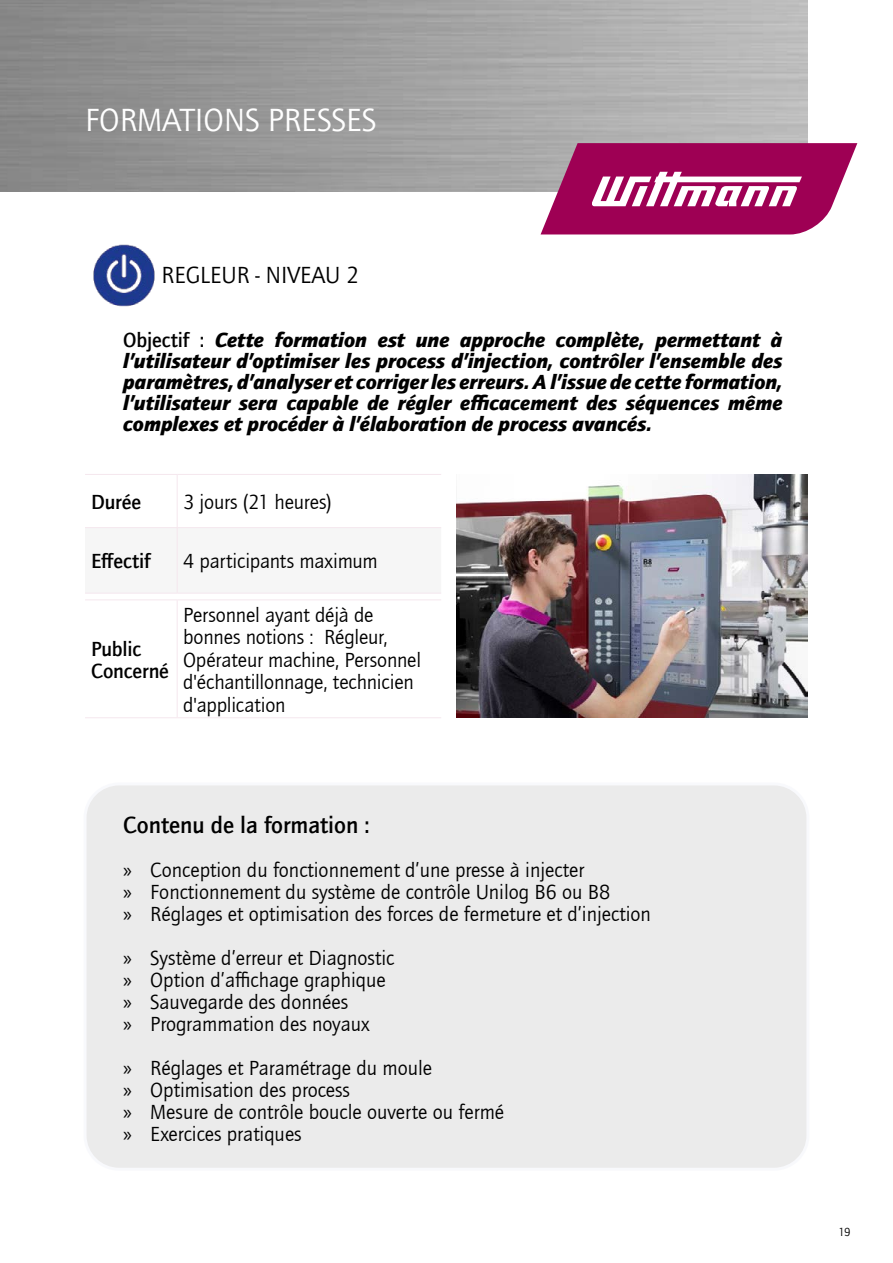
<style>
.page{position:relative;width:893px;height:1263px;background:#fff}
.page>*{position:absolute;margin:0;border:0;box-sizing:border-box;transform-origin:0 0}
.t1{font:33px "Quay Sans ITC Com";color:#fff}
.t2{font:500 24px "Quay Sans ITC Com";color:#000}
.t3{font:24px "Quay Sans ITC Com";color:#000}
.t4{font:21px/22px "Quay Sans ITC Com";color:#000}
.t5{font:italic 900 21px/21px "Quay Sans ITC Com";color:#000;text-align:justify}
.t6{font:500 21px/22.5px "Quay Sans ITC Com";letter-spacing:-.005em;color:#000}
.t7{font:12px "Quay Sans ITC Com";color:#000}
.s1{font-weight:500;font-style:normal}
.s2{font-family:"Myriad Pro"}
</style>
<div class="page">
<svg style="left:541px;top:143px;width:316px;height:91px"></svg>
<div style="left:85px;top:784px;width:723px;height:385px;background:#ebebeb;border-radius:34px"></div>
<div style="left:84px;top:782px;width:725px;height:389px;border:3px solid #edeef7;border-radius:34px"></div>
<img style="left:93px;top:244px;width:62px;height:63px">
<img style="left:456px;top:474px;width:352px;height:244px">
<div style="left:85px;top:528px;width:356px;height:65px;background:#f6f6f6"></div>
<hr style="left:85px;top:474px;width:92px;height:1px;background:#f5e7ee">
<hr style="left:177px;top:474px;width:264px;height:1px;background:#f5e7ee">
<hr style="left:177px;top:475px;width:1px;height:52px;background:#f5e7ee">
<hr style="left:85px;top:527px;width:92px;height:1px;background:#f5e7ee">
<hr style="left:177px;top:527px;width:264px;height:1px;background:#f5e7ee">
<hr style="left:177px;top:528px;width:1px;height:65px;background:#f5e7ee">
<hr style="left:85px;top:593px;width:92px;height:1px;background:#f5e7ee">
<hr style="left:177px;top:593px;width:264px;height:1px;background:#f5e7ee">
<hr style="left:85px;top:599px;width:92px;height:1px;background:#f5e7ee">
<hr style="left:177px;top:599px;width:264px;height:1px;background:#f5e7ee">
<hr style="left:177px;top:600px;width:1px;height:117px;background:#f5e7ee">
<hr style="left:85px;top:717px;width:92px;height:1px;background:#f5e7ee">
<hr style="left:177px;top:717px;width:264px;height:1px;background:#f5e7ee">
<h1 class="t1" style="left:85px;top:101px;width:293px">FORMATIONS PRESSES</h1>
<p class="t3" style="left:162px;top:261px;width:199px">REGLEUR - NIVEAU 2</p>
<p class="t5" style="left:123px;top:329px;width:661px"><span class="s1">Objectif :</span> Cette formation est une approche complète, permettant à l’utilisateur d’optimiser les process d’injection, contrôler l’ensemble des paramètres, d’analyser et corriger les erreurs. A l’issue de cette formation, l’utilisateur sera capable de régler efficacement des séquences même complexes et procéder à l’élaboration de process avancés.</p>
<p class="t6" style="left:91px;top:490px;width:51px">Durée</p>
<p class="t4" style="left:183px;top:491px;width:150px">3 jours (21 heures)</p>
<p class="t6" style="left:91px;top:550px;width:61px">Effectif</p>
<p class="t4" style="left:183px;top:550px;width:196px">4 participants maximum</p>
<p class="t6" style="left:91px;top:637px;width:79px">Public<br>Concerné</p>
<p class="t4" style="left:183px;top:603px;width:240px;line-height:22.5px">Personnel ayant déjà de bonnes notions : Régleur,<br>Opérateur machine, Personnel d'échantillonnage, technicien d'application</p>
<p class="t2" style="left:123px;top:810px;width:248px">Contenu de la formation :</p>
<p class="t4" style="left:123px;top:859px;width:529px"><span class="s2">»</span> Conception du fonctionnement d’une presse à injecter<br><span class="s2">»</span> Fonctionnement du système de contrôle Unilog B6 ou B8<br><span class="s2">»</span> Réglages et optimisation des forces de fermeture et d’injection</p>
<p class="t4" style="left:123px;top:947px;width:273px"><span class="s2">»</span> Système d’erreur et Diagnostic <span class="s2">»</span> Option d’affichage graphique <span class="s2">»</span> Sauvegarde des données<br><span class="s2">»</span> Programmation des noyaux</p>
<p class="t4" style="left:123px;top:1057px;width:382px"><span class="s2">»</span> Réglages et Paramétrage du moule<br><span class="s2">»</span> Optimisation des process<br><span class="s2">»</span> Mesure de contrôle boucle ouverte ou fermé <span class="s2">»</span> Exercices pratiques</p>
<p class="t7" style="left:838px;top:1225px;width:14px">19</p>
</div>
